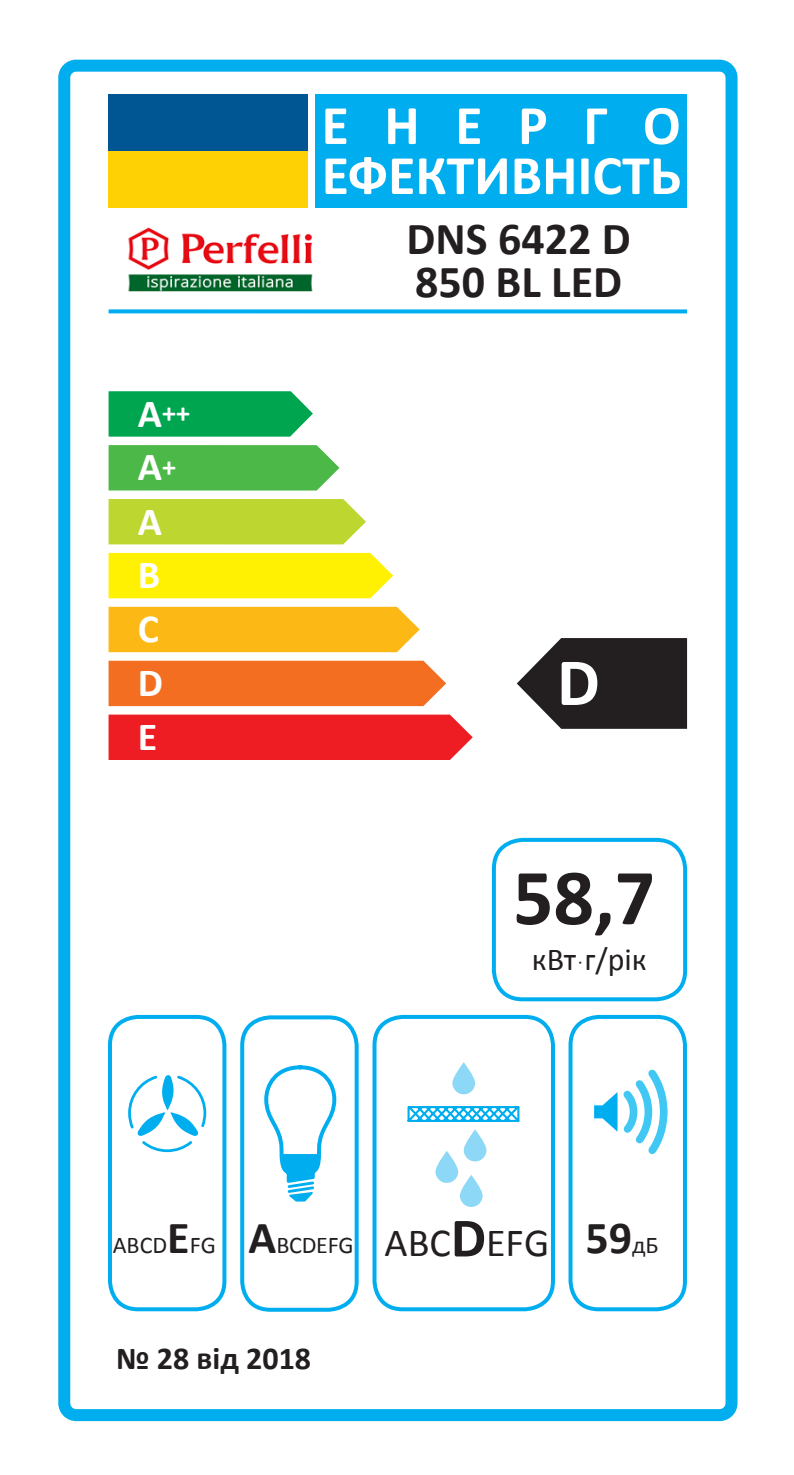
<style>
.page{position:relative;width:794px;height:1475px;background:#fff}
.page>*{position:absolute;margin:0;border:0;box-sizing:border-box;transform-origin:0 0}
.t1{font:700 84px "Calibri";color:#231f20}
.t2{font:700 80px "Calibri";color:#231f20}
.t3{font:700 68px "Calibri";color:#fff}
.t4{font:700 56px/50px "Calibri";color:#fff}
.t5{font:700 46px/44px "Calibri";color:#231f20}
.t6{font:700 40px/54px "Calibri";color:#fff}
.t7{font:40px "Calibri";color:#231f20}
.t8{font:700 32px "Calibri";color:#231f20}
.t9{font:32px "Calibri";color:#231f20}
.t10{font:700 28px "Calibri";color:#fff}
.t11{font:24px "Calibri";letter-spacing:-.005em;color:#231f20}
.s1{font-size:40px}
.s2{font-size:28px}
.s3{font-family:"Myriad Pro";font-size:24px}
.s4{font-weight:700;font-size:46px}
.s5{font-weight:700;font-size:56px}
</style>
<div class="page">
<div style="left:109px;top:94px;width:199px;height:57px;background:#005692"></div>
<svg style="left:109px;top:309px;width:578px;height:4px;background:#1ab6f0"></svg>
<div style="left:108px;top:1014px;width:118px;height:296px;border:4px solid #00aeef;border-radius:28px"></div>
<div style="left:492px;top:837px;width:195px;height:164px;border:4px solid #00aeef;border-radius:29px"></div>
<svg style="left:594px;top:1069px;width:74px;height:85px"></svg>
<svg style="left:452px;top:1062px;width:23px;height:32px"></svg>
<svg style="left:407px;top:1106px;width:113px;height:16px"></svg>
<svg style="left:435px;top:1150px;width:23px;height:32px"></svg>
<svg style="left:464px;top:1129px;width:22px;height:32px"></svg>
<svg style="left:460px;top:1174px;width:22px;height:32px"></svg>
<svg style="left:128px;top:1075px;width:79px;height:78px"></svg>
<svg style="left:262px;top:309px;width:76px;height:841px"></svg>
<svg style="left:279px;top:1150px;width:42px;height:52px"></svg>
<div style="left:109px;top:151px;width:199px;height:57px;background:#fed105"></div>
<div style="left:315px;top:94px;width:372px;height:114px;background:#00aeef"></div>
<div style="left:109px;top:499px;width:257px;height:45px;background:#bed630"></div>
<div style="left:109px;top:445px;width:230px;height:45px;background:#4cb848"></div>
<svg style="left:109px;top:391px;width:204px;height:45px;background:#0eaa59"></svg>
<div style="left:109px;top:553px;width:284px;height:45px;background:#fff101"></div>
<div style="left:109px;top:606px;width:311px;height:46px;background:#fcb814"></div>
<div style="left:109px;top:660px;width:337px;height:46px;background:#f36e21"></div>
<div style="left:109px;top:714px;width:364px;height:45px;background:#ee1d23"></div>
<svg style="left:517px;top:638px;width:170px;height:90px;background:#3f3b3c"></svg>
<div style="left:240px;top:1015px;width:119px;height:296px;border:4px solid #00aeef;border-radius:28px"></div>
<div style="left:372px;top:1014px;width:183px;height:296px;border:4px solid #00aeef;border-radius:28px"></div>
<div style="left:568px;top:1014px;width:119px;height:296px;border:4px solid #00aeef;border-radius:28px"></div>
<div style="left:58px;top:60px;width:679px;height:1360px;border:12px solid #00aeef;border-radius:12px"></div>
<img style="left:128px;top:227px;width:185px;height:65px">
<p class="t4" style="left:321px;top:100px;width:361px">Е Н Е Р Г О<br>ЕФЕКТИВНІСТЬ</p>
<p class="t10" style="left:138px;top:395px;width:54px"><span class="s1">A</span>++</p>
<p class="t6" style="left:138px;top:440px;width:40px">A<span class="s2">+<br></span>A<br>B<br>C<br>D</p>
<p class="t6" style="left:138px;top:709px;width:21px">E</p>
<p class="t5" style="left:406px;top:218px;width:226px;line-height:42.4px">DNS 6422 D<br>850 BL LED</p>
<p class="t5" style="left:373px;top:220px;width:258px;text-align:center">HTL 5312 WH<br>750 LED</p>
<p class="t5" style="left:386px;top:220px;width:232px">HTL 6312 BL</p>
<p class="t5" style="left:402px;top:220px;width:199px">HTL 5612 I<br>10 0 ED</p>
<p class="t5" style="left:455px;top:220px;width:54px">66</p>
<p class="t5" style="left:478px;top:220px;width:25px">6</p>
<p class="t5" style="left:484px;top:220px;width:48px">63</p>
<p class="t5" style="left:491px;top:220px;width:25px">6</p>
<p class="t5" style="left:554px;top:220px;width:25px">4</p>
<h3 class="t3" style="left:557px;top:638px;width:44px">D</h3>
<h1 class="t1" style="left:514px;top:840px;width:151px">71,1</h1>
<h1 class="t1" style="left:514px;top:840px;width:151px">936</h1>
<h2 class="t2" style="left:513px;top:846px;width:144px">58,7</h2>
<p class="t9" style="left:532px;top:938px;width:116px">кВт<span class="s3">.</span>г/рік</p>
<p class="t11" style="left:113px;top:1229px;width:547px">ABCD<span class="s4">E</span>FG <span class="s4">A</span>BCDEFG <span class="s1">ABC</span><span class="s5">D</span><span class="s1">EFG</span> <span class="s4">59</span>дБ</p>
<p class="t11" style="left:116px;top:1240px;width:550px">ABCDE<span class="s4">F</span>G <span class="s4">A</span>BCDEFG <span class="s1">ABCDE</span><span class="s5">F</span><span class="s1">G</span> <span class="s4">64</span>дБ</p>
<p class="t7" style="left:448px;top:1228px;width:75px"><span class="s5">D</span>EF</p>
<p class="t11" style="left:141px;top:1240px;width:79px">C<span class="s4">D</span>EFG</p>
<p class="t11" style="left:203px;top:1240px;width:17px">G</p>
<p class="t11" style="left:203px;top:1240px;width:17px">G</p>
<p class="t11" style="left:141px;top:1240px;width:14px">C</p>
<p class="t8" style="left:106px;top:1337px;width:196px">№ 28 від 2018</p>
<p class="t8" style="left:116px;top:1337px;width:196px">№ 28 від 2018</p>
</div>
